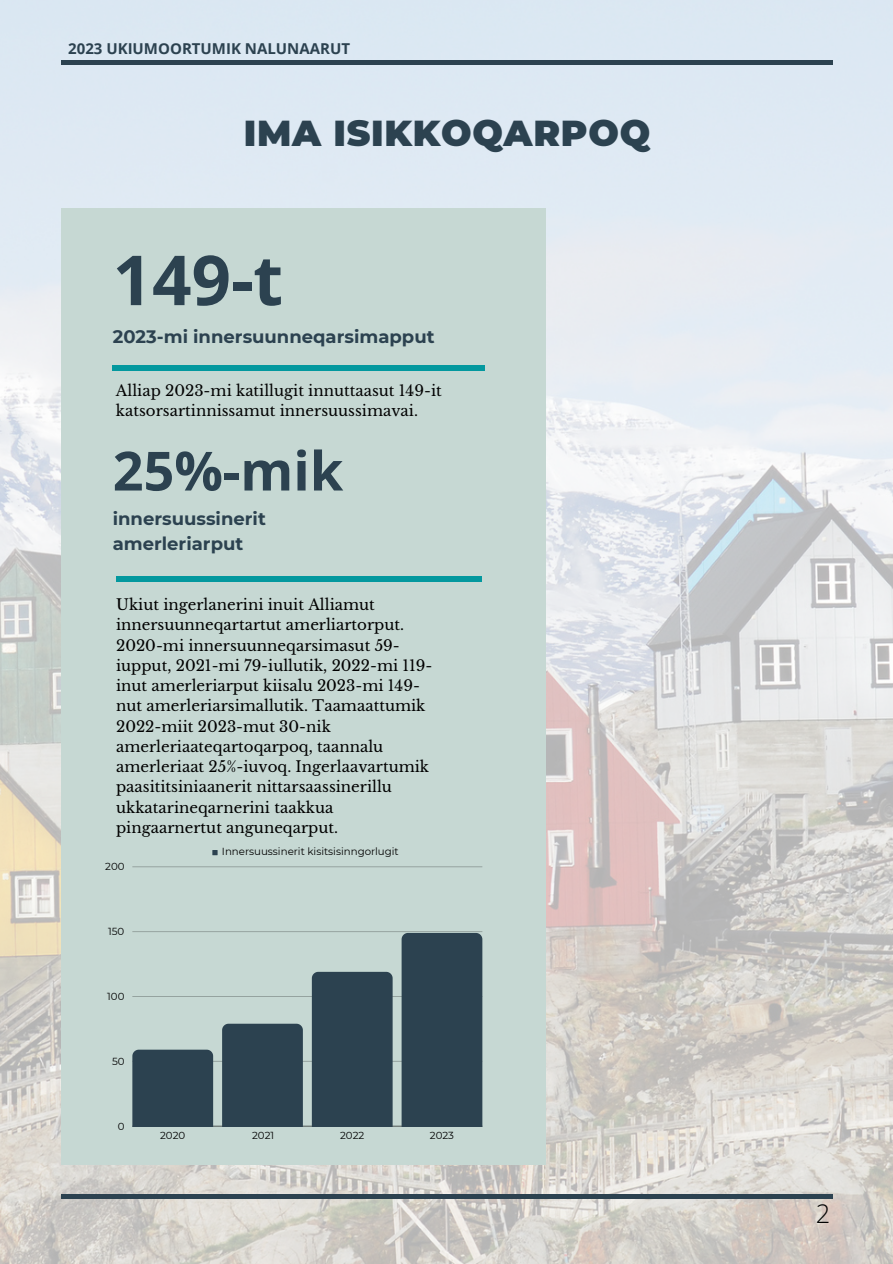
<style>
.page{position:relative;width:893px;height:1264px;background:#fff}
.page>*{position:absolute;margin:0;border:0;box-sizing:border-box;transform-origin:0 0}
.t1{font:700 69px "Open Sans";color:#2c4250}
.t2{font:700 54px "Open Sans";color:#2c4250}
.t3{font:900 36px "Montserrat";letter-spacing:.02em;color:#2c4250}
.t4{font:300 25.5px "Open Sans";color:#020202}
.t5{font:700 18px/24.8px "Montserrat";color:#2c4250}
.t6{font:15px/20.2px "Libre Baskerville";color:#000}
.t7{font:15px/20.2px "Libre Baskerville";color:#020202}
.t8{font:700 15px "Open Sans";color:#2c4250}
.t9{font:10.2px "Montserrat";color:#000}
</style>
<div class="page">
<img style="left:0;top:0;width:892px;height:1263px">
<div style="left:61px;top:60px;width:771px;height:5px;background:#2c4250"></div>
<hr style="left:61px;top:1194px;width:771px;height:4px;background:#2c4250">
<div style="left:61px;top:208px;width:484px;height:956px;background:#c6d8d3"></div>
<div style="left:113px;top:365px;width:372px;height:5px;background:#03989e"></div>
<div style="left:116px;top:576px;width:366px;height:5px;background:#03989e"></div>
<svg style="left:212px;top:850px;width:5px;height:5px"></svg>
<hr style="left:132px;top:1061px;width:350px;height:1px;background:#000">
<hr style="left:132px;top:996px;width:350px;height:1px;background:#000">
<hr style="left:132px;top:931px;width:350px;height:1px;background:#000">
<hr style="left:132px;top:866px;width:350px;height:1px;background:#000">
<hr style="left:132px;top:1125px;width:350px;height:1px;background:#000">
<div style="left:132px;top:1049px;width:81px;height:77px;background:#2c4250"></div>
<div style="left:222px;top:1023px;width:81px;height:103px;background:#2c4250"></div>
<div style="left:312px;top:971px;width:80px;height:155px;background:#2c4250"></div>
<div style="left:401px;top:932px;width:81px;height:194px;background:#2c4250"></div>
<h3 class="t8" style="left:68px;top:38px;width:283px">2023 UKIUMOORTUMIK NALUNAARUT</h3>
<h2 class="t3" style="left:244px;top:111px;width:408px">IMA ISIKKOQARPOQ</h2>
<h2 class="t1" style="left:113px;top:231px;width:172px">149-t</h2>
<h2 class="t5" style="left:113px;top:324px;width:323px">2023-mi innersuunneqarsimapput</h2>
<p class="t7" style="left:116px;top:380px;width:327px">Alliap 2023-mi katillugit innuttaasut 149-it katsorsartinnissamut innersuussimavai.</p>
<h1 class="t2" style="left:113px;top:433px;width:232px">25%-mik</h1>
<h1 class="t5" style="left:113px;top:506px;width:155px">innersuussinerit amerleriarput</h1>
<p class="t6" style="left:116px;top:594px;width:318px">Ukiut ingerlanerini inuit Alliamut innersuunneqartartut amerliartorput.<br>2020-mi innersuunneqarsimasut 59- iupput, 2021-mi 79-iullutik, 2022-mi 119- inut amerleriarput kiisalu 2023-mi 149- nut amerleriarsimallutik. Taamaattumik 2022-miit 2023-mut 30-nik amerleriaateqartoqarpoq, taannalu amerleriaat 25%-iuvoq. Ingerlaavartumik paasititsiniaanerit nittarsaassinerillu ukkatarineqarnerini taakkua pingaarnertut anguneqarput.</p>
<p class="t9" style="left:105px;top:860px;width:21px">200</p>
<p class="t9" style="left:108px;top:925px;width:18px">150</p>
<p class="t9" style="left:107px;top:990px;width:19px">100</p>
<p class="t9" style="left:112px;top:1054px;width:14px">50</p>
<p class="t9" style="left:118px;top:1119px;width:8px">0</p>
<p class="t9" style="left:222px;top:845px;width:178px">Innersuussinerit kisitsisinngorlugit</p>
<p class="t9" style="left:160px;top:1129px;width:27px">2020</p>
<p class="t9" style="left:252px;top:1129px;width:24px">2021</p>
<p class="t9" style="left:340px;top:1129px;width:26px">2022</p>
<p class="t9" style="left:430px;top:1129px;width:26px">2023</p>
<p class="t4" style="left:815px;top:1195px;width:16px">2</p>
</div>
